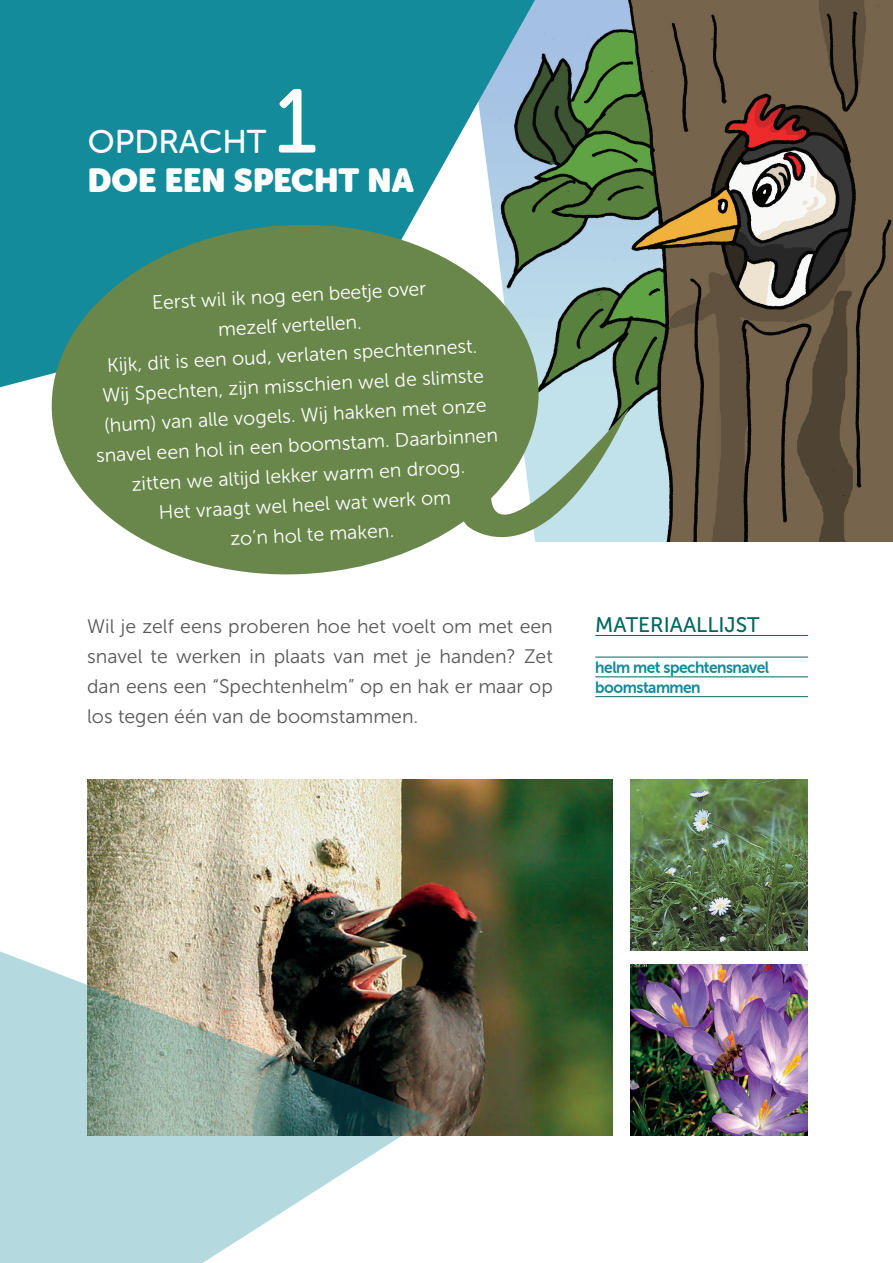
<style>
.page{position:relative;width:893px;height:1263px;background:#fff}
.page>*{position:absolute;margin:0;border:0;box-sizing:border-box;transform-origin:0 0}
.t1{font:90px "Museo Sans Rounded 500";color:#fff}
.t2{font:33px "Museo Sans Rounded";color:#fff}
.t3{font:33px "Museo Sans Rounded 500";color:#fff}
.t4{font:21px "Museo Sans 500";color:#03675f}
.t5{font:19.5px "Museo Sans 300";color:#fff}
.t6{font:19.5px/30px "Museo Sans 300";color:#57585a;text-align:justify}
.t7{font:16.5px/19.8px "Museo Sans Rounded 700";letter-spacing:-.03em;color:#138b9b;scale:.95 1}
</style>
<div class="page">
<img style="left:537px;top:0;width:356px;height:542px">
<img style="left:87px;top:779px;width:525px;height:356px">
<img style="left:631px;top:964px;width:177px;height:171px">
<img style="left:631px;top:779px;width:177px;height:171px">
<img style="left:0;top:946px;width:432px;height:317px">
<svg style="left:0;top:0;width:535px;height:387px;background:#2491a1"></svg>
<svg style="left:47px;top:218px;width:586px;height:357px;background:#7d9d76"></svg>
<hr style="left:595px;top:635px;width:213px;height:1px;background:#03675f">
<hr style="left:595px;top:657px;width:213px;height:1px;background:#03675f">
<hr style="left:595px;top:676px;width:213px;height:1px;background:#03675f">
<hr style="left:595px;top:696px;width:213px;height:1px;background:#03675f">
<h1 class="t1" style="left:275px;top:72px;width:44px">1</h1>
<h2 class="t2" style="left:88px;top:161px;width:328px">DOE EEN SPECHT NA</h2>
<h2 class="t3" style="left:88px;top:123px;width:180px">OPDRACHT</h2>
<p class="t5" style="left:152px;top:292px;width:276px;rotate:-3deg">Eerst wil ik nog een beetje over</p>
<p class="t5" style="left:218px;top:319px;width:145px;rotate:-3deg">mezelf vertellen.</p>
<p class="t5" style="left:107px;top:354px;width:372px;rotate:-3deg">Kijk, dit is een oud, verlaten spechtennest.</p>
<p class="t5" style="left:102px;top:385px;width:383px;rotate:-3deg">Wij Spechten, zijn misschien wel de slimste</p>
<p class="t5" style="left:104px;top:415px;width:384px;rotate:-3deg">(hum) van alle vogels. Wij hakken met onze</p>
<p class="t5" style="left:95px;top:445px;width:404px;rotate:-3deg">snavel een hol in een boomstam. Daarbinnen</p>
<p class="t5" style="left:131px;top:473px;width:336px;rotate:-3deg">zitten we altijd lekker warm en droog.</p>
<p class="t5" style="left:158px;top:502px;width:294px;rotate:-3deg">Het vraagt wel heel wat werk om</p>
<p class="t5" style="left:230px;top:528px;width:165px;rotate:-3deg">zo’n hol te maken.</p>
<p class="t6" style="left:87px;top:611px;width:467px">Wil je zelf eens proberen hoe het voelt om met een snavel te werken in plaats van met je handen? Zet dan eens een “Spechtenhelm” op en hak er maar op los tegen één van de boomstammen.</p>
<p class="t4" style="left:595px;top:613px;width:166px">MATERIAALLIJST</p>
<p class="t7" style="left:595px;top:657px;width:185px">helm met spechtensnavel boomstammen</p>
</div>
